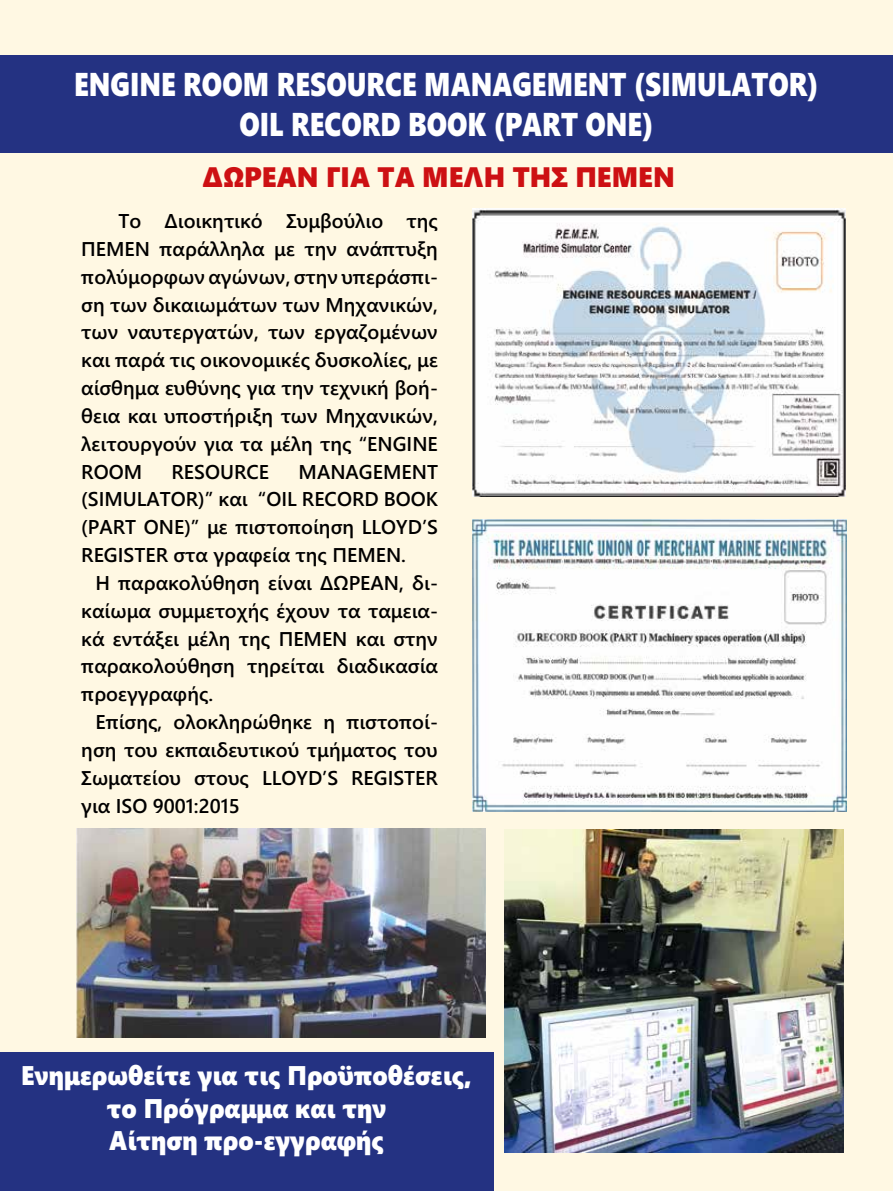
<style>
.page{position:relative;width:893px;height:1191px;background:#fff8e3}
.page>*{position:absolute;margin:0;border:0;box-sizing:border-box;transform-origin:0 0}
.t1{font:900 33px/39.6px "Segoe WP";color:#fff;text-align:center;scale:.81 1}
.t2{font:900 28.2px "Segoe WP";color:#cd1013;scale:.95 1}
.t3{font:900 27px/32.4px "Segoe WP";color:#fff;text-align:center;scale:.9 1}
.t4{font:600 19.95px/27.9px "Segoe WP";color:#000;text-align:justify}
</style>
<div class="page">
<img style="left:472px;top:208px;width:374px;height:289px">
<img style="left:472px;top:519px;width:374px;height:292px">
<div style="left:0;top:55px;width:893px;height:98px;background:#243282"></div>
<div style="left:0;top:1052px;width:493px;height:139px;background:#243282"></div>
<img style="left:505px;top:829px;width:338px;height:323px">
<img style="left:77px;top:828px;width:408px;height:209px">
<h1 class="t1" style="left:74px;top:64px;width:921px">ENGINE ROOM RESOURCE MANAGEMENT (SIMULATOR)<br>OIL RECORD BOOK (PART ONE)</h1>
<h2 class="t2" style="left:202px;top:159px;width:499px">ΔΩΡΕΑΝ ΓΙΑ ΤΑ ΜΕΛΗ ΤΗΣ ΠΕΜΕΝ</h2>
<p class="t4" style="left:81px;top:207px;width:358px;text-indent:37px">Το Διοικητικό Συμβούλιο της ΠΕΜΕΝ παράλληλα με την ανάπτυξη πολύμορφων αγώνων, στην υπεράσπι&shy;ση των δικαιωμάτων των Μηχανικών, των ναυτεργατών, των εργαζομένων και παρά τις οικονομικές δυσκολίες, με αίσθημα ευθύνης για την τεχνική βοή&shy;θεια και υποστήριξη των Μηχανικών, λειτουργούν για τα μέλη της “ENGINE ROOM</p>
<p class="t4" style="left:81px;top:457px;width:358px;text-indent:217px">MANAGEMENT (SIMULATOR)” και “OIL RECORD BOOK (PART ONE)” με πιστοποίηση LLOYD’S REGISTER στα γραφεία της ΠΕΜΕΝ.</p>
<p class="t4" style="left:81px;top:569px;width:358px;text-indent:14px">Η παρακολύθηση είναι ΔΩΡΕΑΝ, δι&shy;καίωμα συμμετοχής έχουν τα ταμεια&shy;κά εντάξει μέλη της ΠΕΜΕΝ και στην παρακολούθηση τηρείται διαδικασία προεγγραφής.</p>
<p class="t4" style="left:81px;top:708px;width:358px;text-indent:14px">Επίσης, ολοκληρώθηκε η πιστοποί&shy;ηση του εκπαιδευτικού τμήματος του Σωματείου στους LLOYD’S REGISTER για ΙSO 9001:2015</p>
<p class="t4" style="left:172px;top:457px;width:99px">RESOURCE</p>
<h3 class="t3" style="left:21px;top:1058px;width:502px">Ενημερωθείτε για τις Προϋποθέσεις, το Πρόγραμμα και την<br>Αίτηση προ-εγγραφής</h3>
</div>
